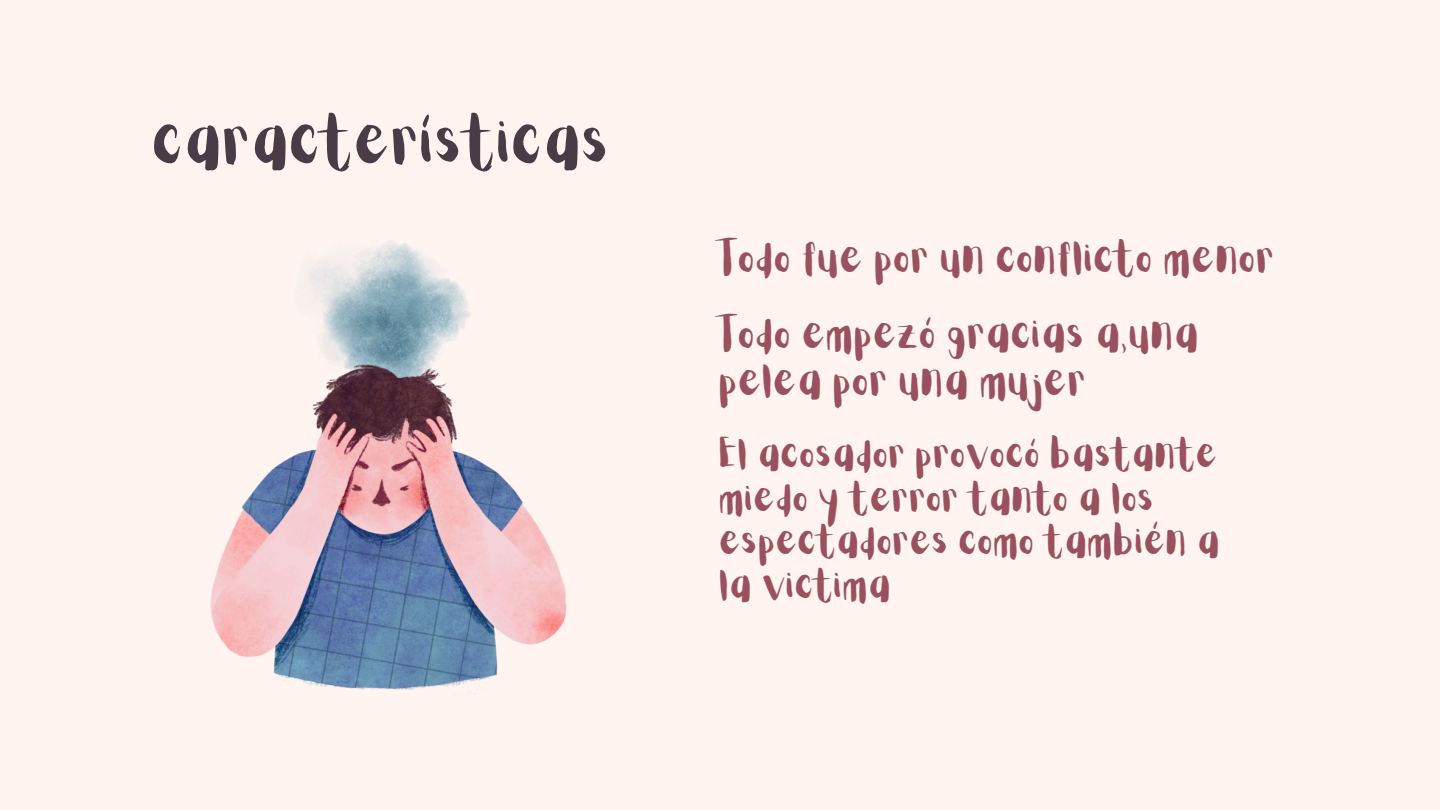
<style>
.page{position:relative;width:1440px;height:810px;background:#fff4f0}
.page>*{position:absolute;margin:0;border:0;box-sizing:border-box;transform-origin:0 0}
.t1{font:56px "Aloja Extended";color:#4b3b46}
.t2{font:36.5px/47.2px "Aloja Extended";color:#99525d}
.t3{font:33.5px/43.5px "Aloja Extended";color:#99525d}
</style>
<div class="page">
<img style="left:211px;top:240px;width:355px;height:455px">
<h1 class="t1" style="left:154px;top:116px;width:459px">características</h1>
<p class="t2" style="left:720px;top:237px;width:557px">Todo fue por un conflicto menor</p>
<p class="t2" style="left:720px;top:312px;width:482px">Todo empezó gracias a,una pelea por una mujer</p>
<p class="t3" style="left:720px;top:435px;width:503px">El acosador provocó bastante miedo y terror tanto a los espectadores como también a la victima</p>
</div>
